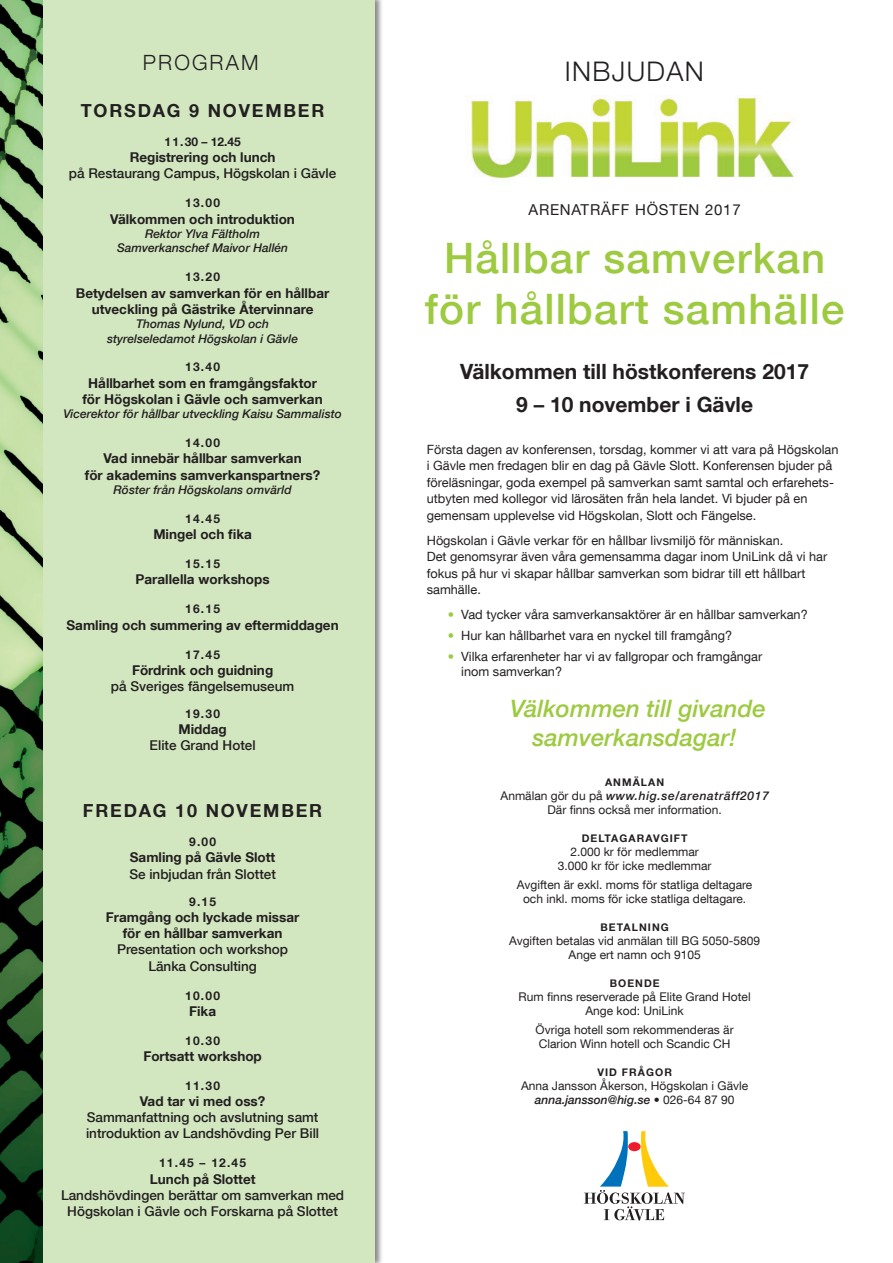
<style>
.page{position:relative;width:893px;height:1263px;background:#fff}
.page>*{position:absolute;margin:0;border:0;box-sizing:border-box;transform-origin:0 0}
.t1{font:500 42px/51px "Helvetica Neue LT Com";letter-spacing:.03em;color:#9dca40;text-align:center}
.t2{font:300 27px "Helvetica Neue LT Com";letter-spacing:.05em;color:#231f20}
.t3{font:italic 500 24px/28.8px "Helvetica Neue LT Com";color:#9dca40;text-align:center}
.t4{font:700 21px/33.8px "Helvetica Neue LT Com";color:#231f20;text-align:center}
.t5{font:300 21px "Helvetica Neue LT Com";letter-spacing:.1em;color:#231f20}
.t6{font:700 18px "Helvetica Neue LT Com";letter-spacing:.1em;color:#231f20}
.t7{font:15px "Helvetica Neue LT Com";letter-spacing:.05em;color:#231f20}
.t8{font:700 13.5px/16.2px "Helvetica Neue LT Com";color:#231f20;text-align:center}
.t9{font:500 13.5px/16.2px "Helvetica Neue LT Com";color:#231f20;text-align:center}
.t10{font:12.75px/16.5px "Helvetica Neue LT Com";color:#231f20}
.t11{font:12px/14.4px "Helvetica Neue LT Com";color:#231f20;text-align:center}
.t12{font:italic 500 12px/14.4px "Helvetica Neue LT Com";color:#231f20;text-align:center}
.t13{font:700 12px "Helvetica Neue LT Com";letter-spacing:.1em;color:#231f20}
.t14{font:700 10.5px "Helvetica Neue LT Com";letter-spacing:.1em;color:#231f20}
.s1{color:#9dca40}
.s2{font-weight:500;font-style:italic}
</style>
<div class="page">
<div style="left:0;top:0;width:383px;height:1263px;background:#231f20;opacity:.52"></div>
<div style="left:0;top:0;width:375px;height:1263px;background:#d2e7c0"></div>
<img style="left:470px;top:96px;width:324px;height:84px">
<svg style="left:584px;top:1131px;width:101px;height:89px"></svg>
<img style="left:0;top:0;width:43px;height:1263px">
<h3 class="t5" style="left:143px;top:50px;width:117px">PROGRAM</h3>
<h3 class="t6" style="left:81px;top:99px;width:245px">TORSDAG 9 NOVEMBER</h3>
<p class="t13" style="left:164px;top:134px;width:78px">11.30 – 12.45</p>
<p class="t8" style="left:130px;top:149px;width:147px">Registrering och lunch</p>
<p class="t9" style="left:69px;top:165px;width:269px">på Restaurang Campus, Högskolan i Gävle</p>
<p class="t13" style="left:185px;top:195px;width:36px">13.00</p>
<p class="t8" style="left:110px;top:210px;width:186px">Välkommen och introduktion</p>
<p class="t12" style="left:117px;top:226px;width:173px">Rektor Ylva Fältholm<br>Samverkanschef Maivor Hallén</p>
<p class="t13" style="left:185px;top:269px;width:36px">13.20</p>
<p class="t8" style="left:76px;top:284px;width:255px">Betydelsen av samverkan för en hållbar utveckling på Gästrike Återvinnare</p>
<p class="t12" style="left:107px;top:317px;width:192px">Thomas Nylund, VD och styrelseledamot Högskolan i Gävle</p>
<p class="t13" style="left:185px;top:360px;width:36px">13.40</p>
<p class="t8" style="left:82px;top:374px;width:242px">Hållbarhet som en framgångsfaktor för Högskolan i Gävle och samverkan</p>
<p class="t12" style="left:63px;top:407px;width:280px">Vicerektor för hållbar utveckling Kaisu Sammalisto</p>
<p class="t13" style="left:185px;top:435px;width:36px">14.00</p>
<p class="t8" style="left:85px;top:450px;width:237px">Vad innebär hållbar samverkan<br>för akademins samverkanspartners?</p>
<p class="t12" style="left:113px;top:482px;width:180px">Röster från Högskolans omvärld</p>
<p class="t13" style="left:185px;top:511px;width:36px">14.45</p>
<p class="t8" style="left:153px;top:526px;width:100px">Mingel och fika</p>
<p class="t13" style="left:185px;top:556px;width:36px">15.15</p>
<p class="t8" style="left:136px;top:571px;width:136px">Parallella workshops</p>
<p class="t13" style="left:185px;top:601px;width:36px">16.15</p>
<p class="t8" style="left:67px;top:616px;width:274px">Samling och summering av eftermiddagen</p>
<p class="t13" style="left:185px;top:647px;width:36px">17.45</p>
<p class="t8" style="left:132px;top:661px;width:143px">Fördrink och guidning</p>
<p class="t9" style="left:111px;top:678px;width:185px">på Sveriges fängelsemuseum</p>
<p class="t13" style="left:185px;top:706px;width:36px">19.30</p>
<p class="t8" style="left:178px;top:721px;width:50px">Middag</p>
<p class="t9" style="left:150px;top:737px;width:108px">Elite Grand Hotel</p>
<h3 class="t6" style="left:83px;top:799px;width:241px">FREDAG 10 NOVEMBER</h3>
<p class="t13" style="left:189px;top:834px;width:28px">9.00</p>
<p class="t8" style="left:130px;top:849px;width:147px">Samling på Gävle Slott</p>
<p class="t9" style="left:129px;top:865px;width:148px">Se inbjudan från Slottet</p>
<p class="t13" style="left:189px;top:894px;width:28px">9.15</p>
<p class="t8" style="left:106px;top:909px;width:195px">Framgång och lyckade missar för en hållbar samverkan</p>
<p class="t9" style="left:117px;top:941px;width:173px">Presentation och workshop<br>Länka Consulting</p>
<p class="t13" style="left:185px;top:988px;width:36px">10.00</p>
<p class="t8" style="left:189px;top:1002px;width:28px">Fika</p>
<p class="t13" style="left:185px;top:1033px;width:36px">10.30</p>
<p class="t8" style="left:143px;top:1047px;width:120px">Fortsatt workshop</p>
<p class="t13" style="left:185px;top:1078px;width:36px">11.30</p>
<p class="t8" style="left:140px;top:1093px;width:127px">Vad tar vi med oss?</p>
<p class="t9" style="left:86px;top:1109px;width:235px;text-align:left">Sammanfattning och avslutning samt introduktion av Landshövding Per Bill</p>
<p class="t13" style="left:159px;top:1155px;width:89px">11.45 – 12.45</p>
<p class="t8" style="left:150px;top:1170px;width:107px">Lunch på Slottet</p>
<p class="t9" style="left:61px;top:1187px;width:285px">Landshövdingen berättar om samverkan med<br>Högskolan i Gävle och Forskarna på Slottet</p>
<h2 class="t2" style="left:565px;top:55px;width:140px">INBJUDAN</h2>
<p class="t7" style="left:529px;top:201px;width:214px">ARENATRÄFF HÖSTEN 2017</p>
<h1 class="t1" style="left:425px;top:232px;width:421px">Hållbar samverkan för hållbart samhälle</h1>
<h3 class="t4" style="left:460px;top:354px;width:350px">Välkommen till höstkonferens 2017<br>9 – 10 november i Gävle</h3>
<p class="t10" style="left:427px;top:440px;width:413px">Första dagen av konferensen, torsdag, kommer vi att vara på Högskolan i Gävle men fredagen blir en dag på Gävle Slott. Konferensen bjuder på föreläsningar, goda exempel på samverkan samt samtal och erfarehets&shy;utbyten med kollegor vid lärosäten från hela landet. Vi bjuder på en gemensam upplevelse vid Högskolan, Slott och Fängelse.</p>
<p class="t10" style="left:427px;top:531px;width:402px">Högskolan i Gävle verkar för en hållbar livsmiljö för människan.<br>Det genomsyrar även våra gemensamma dagar inom UniLink då vi har fokus på hur vi skapar hållbar samverkan som bidrar till ett hållbart samhälle.</p>
<p class="t10" style="left:448px;top:606px;width:361px"><span class="s1">•</span> Vad tycker våra samverkansaktörer är en hållbar samverkan?</p>
<p class="t10" style="left:448px;top:627px;width:286px"><span class="s1">•</span> Hur kan hållbarhet vara en nyckel till framgång?</p>
<p class="t10" style="left:461px;top:648px;width:303px;line-height:15.3px;text-indent:-14px"><span class="s1">•</span> Vilka erfarenheter har vi av fallgropar och framgångar inom samverkan?</p>
<h3 class="t3" style="left:510px;top:694px;width:257px">Välkommen till givande samverkansdagar!</h3>
<p class="t14" style="left:605px;top:775px;width:61px">ANMÄLAN</p>
<p class="t11" style="left:501px;top:788px;width:270px">Anmälan gör du på <span class="s2">www.hig.se/arenaträff2017<br></span>Där finns också mer information.</p>
<p class="t14" style="left:582px;top:831px;width:107px">DELTAGARAVGIFT</p>
<p class="t11" style="left:558px;top:844px;width:155px">2.000 kr för medlemmar<br>3.000 kr för icke medlemmar</p>
<p class="t11" style="left:517px;top:877px;width:237px">Avgiften är exkl. moms för statliga deltagare och inkl. moms för icke statliga deltagare.</p>
<p class="t14" style="left:600px;top:920px;width:70px">BETALNING</p>
<p class="t11" style="left:509px;top:933px;width:252px">Avgiften betalas vid anmälan till BG 5050-5809<br>Ange ert namn och 9105</p>
<p class="t14" style="left:610px;top:976px;width:51px">BOENDE</p>
<p class="t11" style="left:519px;top:989px;width:234px">Rum finns reserverade på Elite Grand Hotel<br>Ange kod: UniLink</p>
<p class="t11" style="left:536px;top:1022px;width:200px;text-align:left">Övriga hotell som rekommenderas är<br>Clarion Winn hotell och Scandic CH</p>
<p class="t14" style="left:597px;top:1065px;width:76px">VID FRÅGOR</p>
<p class="t11" style="left:521px;top:1078px;width:229px">Anna Jansson Åkerson, Högskolan i Gävle <span class="s2">anna.jansson@hig.se •</span> 026-64 87 90</p>
</div>
